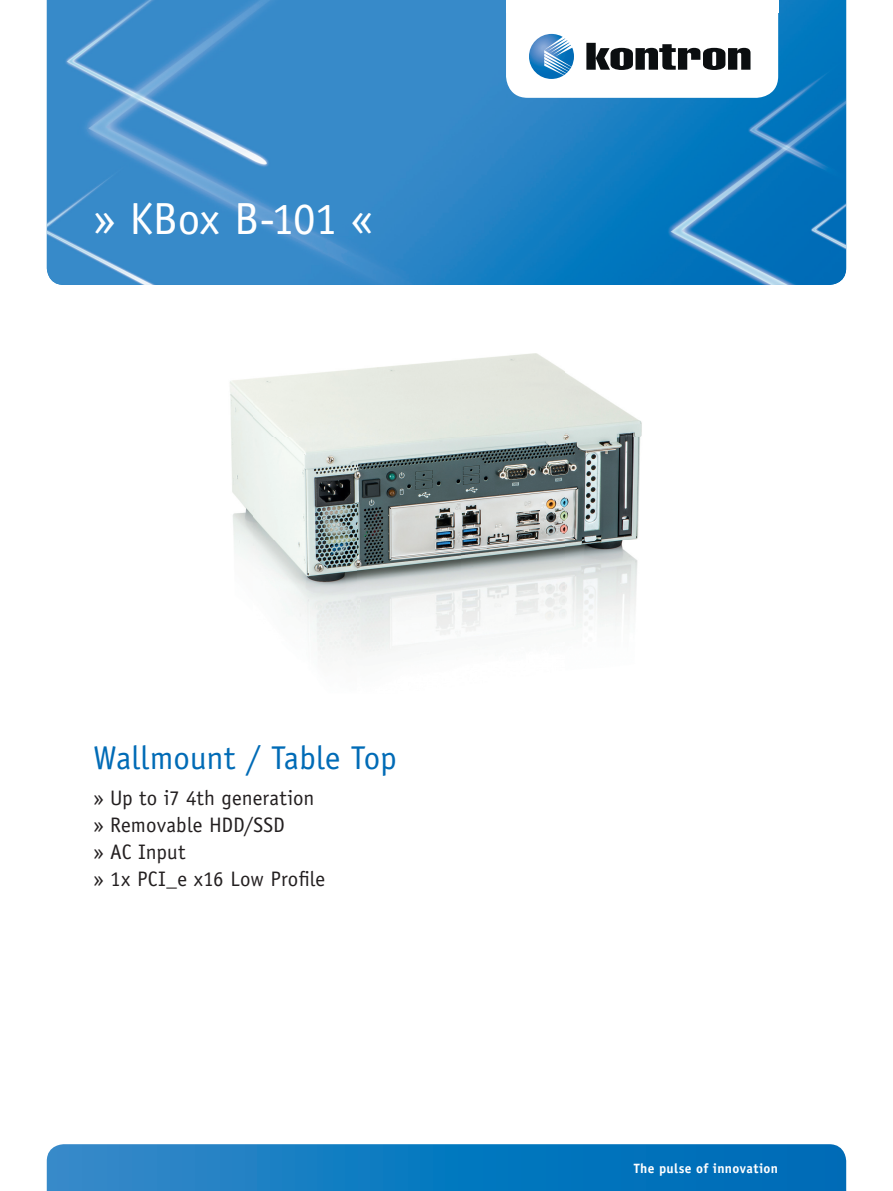
<style>
.page{position:relative;width:893px;height:1191px;background:#fff}
.page>*{position:absolute;margin:0;border:0;box-sizing:border-box;transform-origin:0 0}
.t1{font:45px "Officina Sans";letter-spacing:-.01em;color:#fff}
.t2{font:33px "Officina Sans";color:#006bb6}
.t3{font:21px/27px "Officina Sans";letter-spacing:.005em;color:#231f20}
.t4{font:700 13.5px "Officina Sans";letter-spacing:.025em;color:#fff}
</style>
<div class="page">
<img style="left:47px;top:0;width:799px;height:285px">
<svg style="left:47px;top:1144px;width:799px;height:47px;background:#117ac0"></svg>
<svg style="left:506px;top:13px;width:272px;height:85px"></svg>
<div style="left:506px;top:0;width:272px;height:13px;background:#fff"></div>
<img style="left:230px;top:353px;width:412px;height:302px">
<h1 class="t1" style="left:94px;top:201px;width:281px">» KBox B-101 «</h1>
<h2 class="t2" style="left:94px;top:745px;width:304px">Wallmount / Table Top</h2>
<p class="t3" style="left:94px;top:785px;width:233px">» Up to i7 4th generation » Removable HDD/SSD<br>» AC Input<br>» 1x PCI_e x16 Low Profile</p>
<p class="t4" style="left:634px;top:1163px;width:146px">The pulse of innovation</p>
</div>
